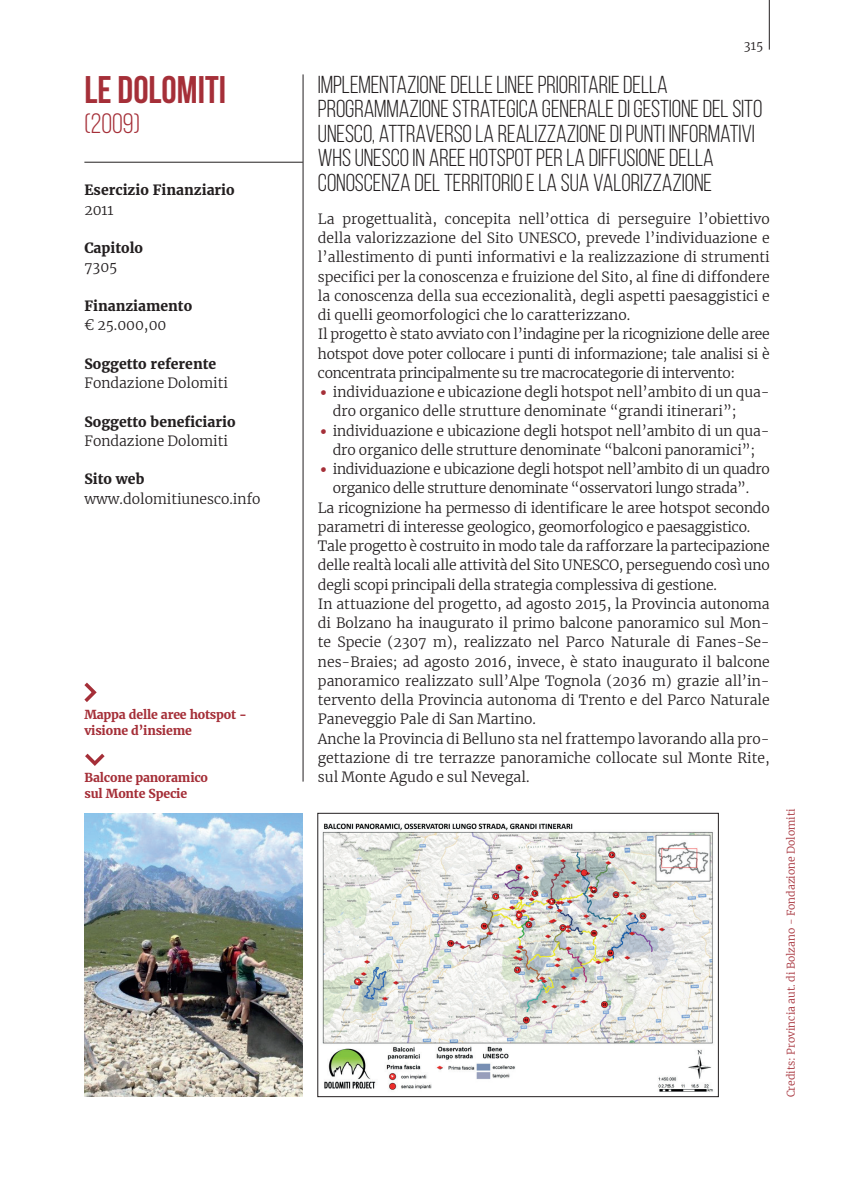
<style>
.page{position:relative;width:844px;height:1191px;background:#fff}
.page>*{position:absolute;margin:0;border:0;box-sizing:border-box;transform-origin:0 0}
.t1{font:700 38.5px "Bebas Neue";color:#a52f38}
.t2{font:28px "Bebas Neue";color:#a52f38}
.t3{font:24.5px/24.5px "Bebas Neue";letter-spacing:-.005em;color:#231f20}
.t4{font:300 14px/19.2px "Merriweather";color:#231f20}
.t5{font:300 14px "Merriweather";letter-spacing:-.025em;color:#231f20}
.t6{font:700 14px "Merriweather";color:#231f20}
.t7{font:700 12.25px/15.8px "Merriweather";letter-spacing:-.015em;color:#a52f38}
.t8{font:300 12.25px "Merriweather";color:#231f20}
.t9{font:300 10.5px "Merriweather";color:#a52f38}
.s1{font-size:28px;color:#a52f38}
</style>
<div class="page">
<hr style="left:768px;top:0;width:1px;height:50px;background:#231f20">
<hr style="left:303px;top:74px;width:1px;height:707px;background:#231f20">
<hr style="left:84px;top:162px;width:219px;height:1px;background:#231f20">
<img style="left:84px;top:813px;width:218px;height:283px">
<img style="left:322px;top:823px;width:391px;height:269px">
<div style="left:317px;top:813px;width:401px;height:284px;border:1px solid #231f20"></div>
<svg style="left:85px;top:753px;width:20px;height:13px"></svg>
<svg style="left:84px;top:682px;width:13px;height:20px"></svg>
<h1 class="t1" style="left:84px;top:69px;width:143px">LE DOLOMITI</h1>
<h2 class="t2" style="left:84px;top:108px;width:57px">(2009)</h2>
<p class="t6" style="left:84px;top:182px;width:152px">Esercizio Finanziario</p>
<p class="t4" style="left:84px;top:200px;width:31px">2011</p>
<p class="t6" style="left:84px;top:239px;width:60px">Capitolo</p>
<p class="t4" style="left:84px;top:257px;width:34px">7305</p>
<p class="t6" style="left:84px;top:297px;width:109px">Finanziamento</p>
<p class="t4" style="left:84px;top:315px;width:83px">€ 25.000,00</p>
<p class="t6" style="left:84px;top:355px;width:133px">Soggetto referente</p>
<p class="t4" style="left:84px;top:373px;width:145px">Fondazione Dolomiti</p>
<p class="t6" style="left:84px;top:413px;width:153px">Soggetto beneficiario</p>
<p class="t4" style="left:84px;top:431px;width:145px">Fondazione Dolomiti</p>
<p class="t6" style="left:84px;top:470px;width:61px">Sito web</p>
<p class="t4" style="left:84px;top:488px;width:177px">www.dolomitiunesco.info</p>
<p class="t7" style="left:84px;top:707px;width:164px">Mappa delle aree hotspot - visione d’insieme</p>
<p class="t8" style="left:743px;top:37px;width:21px">315</p>
<p class="t3" style="left:318px;top:72px;width:446px">IMPLEMENTAZIONE DELLE LINEE PRIORITARIE DELLA PROGRAMMAZIONE STRATEGICA GENERALE DI GESTIONE DEL SITO UNESCO, ATTRAVERSO LA REALIZZAZIONE DI PUNTI INFORMATIVI WHS UNESCO IN AREE HOTSPOT PER LA DIFFUSIONE DELLA CONOSCENZA DEL TERRITORIO E LA SUA VALORIZZAZIONE</p>
<p class="t4" style="left:318px;top:209px;width:453px">La progettualità, concepita nell’ottica di perseguire l’obiettivo della valorizzazione del Sito UNESCO, prevede l’individuazione e l’allestimento di punti informativi e la realizzazione di strumenti specifici per la conoscenza e fruizione del Sito, al fine di diffondere la conoscenza della sua eccezionalità, degli aspetti paesaggistici e di quelli geomorfologici che lo caratterizzano.<br>Il progetto è stato avviato con l’indagine per la ricognizione delle aree hotspot dove poter collocare i punti di informazione; tale analisi si è concentrata principalmente su tre macrocategorie di intervento:</p>
<p class="t4" style="left:333px;top:382px;width:438px;text-indent:-15px"><span class="s1">•</span> individuazione e ubicazione degli hotspot nell’ambito di un qua&shy;dro organico delle strutture denominate “grandi itinerari”;</p>
<p class="t4" style="left:318px;top:420px;width:453px;text-align:center"><span class="s1">•</span> individuazione e ubicazione degli hotspot nell’ambito di un qua&shy;dro organico delle strutture denominate “balconi panoramici”;</p>
<p class="t5" style="left:318px;top:459px;width:453px"><span class="s1">•</span> individuazione e ubicazione degli hotspot nell’ambito di un quadro</p>
<p class="t5" style="left:333px;top:478px;width:418px">organico delle strutture denominate “osservatori lungo strada”.</p>
<p class="t4" style="left:318px;top:497px;width:453px">La ricognizione ha permesso di identificare le aree hotspot secondo</p>
<p class="t4" style="left:318px;top:517px;width:434px">parametri di interesse geologico, geomorfologico e paesaggistico.</p>
<p class="t4" style="left:318px;top:536px;width:453px">Tale progetto è costruito in modo tale da rafforzare la partecipazione</p>
<p class="t4" style="left:318px;top:555px;width:453px">delle realtà locali alle attività del Sito UNESCO, perseguendo così uno</p>
<p class="t4" style="left:318px;top:574px;width:400px">degli scopi principali della strategia complessiva di gestione.</p>
<p class="t4" style="left:318px;top:594px;width:453px">In attuazione del progetto, ad agosto 2015, la Provincia autonoma</p>
<p class="t4" style="left:318px;top:613px;width:453px">di Bolzano ha inaugurato il primo balcone panoramico sul Mon-</p>
<p class="t4" style="left:318px;top:632px;width:453px">te Specie (2307 m), realizzato nel Parco Naturale di Fanes-Se-</p>
<p class="t4" style="left:318px;top:651px;width:453px">nes-Braies; ad agosto 2016, invece, è stato inaugurato il balcone</p>
<p class="t4" style="left:318px;top:671px;width:453px">panoramico realizzato sull’Alpe Tognola (2036 m) grazie all’in-</p>
<p class="t4" style="left:318px;top:690px;width:453px">tervento della Provincia autonoma di Trento e del Parco Naturale</p>
<p class="t4" style="left:318px;top:709px;width:219px">Paneveggio Pale di San Martino.</p>
<p class="t4" style="left:318px;top:728px;width:453px">Anche la Provincia di Belluno sta nel frattempo lavorando alla pro-</p>
<p class="t4" style="left:318px;top:748px;width:453px">gettazione di tre terrazze panoramiche collocate sul Monte Rite,</p>
<p class="t7" style="left:85px;top:769px;width:125px">Balcone panoramico</p>
<p class="t4" style="left:318px;top:767px;width:213px">sul Monte Agudo e sul Nevegal.</p>
<p class="t7" style="left:85px;top:785px;width:104px">sul Monte Specie</p>
<p class="t9" style="left:783px;top:1097px;width:290px;rotate:-90deg">Credits: Provincia aut. di Bolzano - Fondazione Dolomiti</p>
</div>
